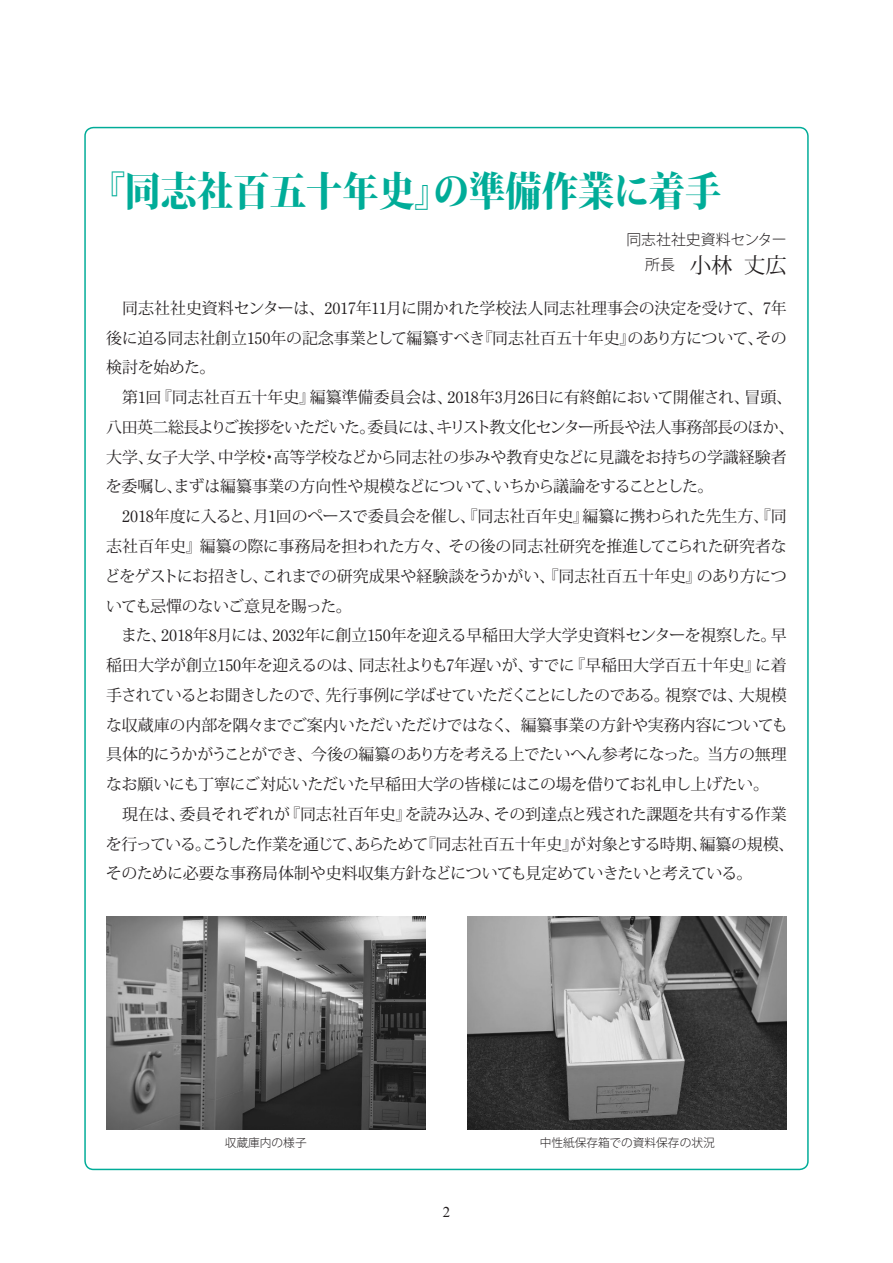
<style>
.page{position:relative;width:893px;height:1263px;background:#fff}
.page>*{position:absolute;margin:0;border:0;box-sizing:border-box;transform-origin:0 0}
.t1{font:800 40.35px "Koz Min Pr 6 N";color:#00ac98;scale:.9 1}
.本文_ゴシック{font:21.3px "Koz Min Pr 6 N";color:#231f20}
.本文_明朝{font:15.9px/29.7px "Koz Min Pr 6 N";letter-spacing:-.02em;color:#231f20;text-align:justify}
.本文_ゴシック-2{font:300 14.85px "Koz Go Pr 6 N";color:#231f20}
.t2{font:14.85px "Times New Roman";color:#231f20}
.本文_ゴシック-3{font:300 11.7px "Koz Go Pr 6 N";color:#231f20}
.s1{font-family:"Koz Go Pr 6 N";font-weight:300;font-size:14.85px}
.s2{font-family:"Rg PH Mincho Md 83 pv RKSJ H"}
</style>
<div class="page">
<img style="left:468px;top:916px;width:319px;height:213px">
<img style="left:106px;top:916px;width:319px;height:213px">
<p class="t1" style="left:89px;top:168px;width:704px">『同志社百五十年史』の準備作業に着手</p>
<p class="本文_ゴシック-2" style="left:626px;top:231px;width:162px">同志社社史資料センター</p>
<p class="本文_ゴシック" style="left:645px;top:253px;width:143px"><span class="s1">所長　</span>小林 丈広</p>
<p class="本文_明朝" style="left:106px;top:293px;width:682px">　同志社社史資料センターは、<span class="s2">2017</span>年<span class="s2">11</span>月に開かれた学校法人同志社理事会の決定を受けて、<span class="s2">7</span>年後に迫る同志社創立<span class="s2">150</span>年の記念事業として編纂すべき『同志社百五十年史』のあり方について、その検討を始めた。</p>
<p class="本文_明朝" style="left:106px;top:383px;width:690px;text-align:left">　第<span class="s2">1</span>回『同志社百五十年史』編纂準備委員会は、<span class="s2">2018</span>年<span class="s2">3</span>月<span class="s2">26</span>日に有終館において開催され、冒頭、八田英二総長よりご挨拶をいただいた。委員には、キリスト教文化センター所長や法人事務部長のほか、大学、女子大学、中学校・高等学校などから同志社の歩みや教育史などに見識をお持ちの学識経験者を委嘱し、まずは編纂事業の方向性や規模などについて、いちから議論をすることとした。</p>
<p class="本文_明朝" style="left:105px;top:502px;width:684px;text-indent:18px"><span class="s2">2018</span>年度に入ると、月<span class="s2">1</span>回のペースで委員会を催し、『同志社百年史』編纂に携わられた先生方、『同志社百年史』編纂の際に事務局を担われた方々、その後の同志社研究を推進してこられた研究者などをゲストにお招きし、これまでの研究成果や経験談をうかがい、『同志社百五十年史』のあり方についても忌憚のないご意見を賜った。</p>
<p class="本文_明朝" style="left:106px;top:621px;width:683px">　また、<span class="s2">2018</span>年<span class="s2">8</span>月には、<span class="s2">2032</span>年に創立<span class="s2">150</span>年を迎える早稲田大学大学史資料センターを視察した。早稲田大学が創立<span class="s2">150</span>年を迎えるのは、同志社よりも<span class="s2">7</span>年遅いが、すでに『早稲田大学百五十年史』に着手されているとお聞きしたので、先行事例に学ばせていただくことにしたのである。視察では、大規模な収蔵庫の内部を隅々までご案内いただいただけではなく、編纂事業の方針や実務内容についても具体的にうかがうことができ、今後の編纂のあり方を考える上でたいへん参考になった。当方の無理なお願いにも丁寧にご対応いただいた早稲田大学の皆様にはこの場を借りてお礼申し上げたい。</p>
<p class="本文_明朝" style="left:106px;top:799px;width:690px;text-align:left">　現在は、委員それぞれが『同志社百年史』を読み込み、その到達点と残された課題を共有する作業を行っている。こうした作業を通じて、あらためて『同志社百五十年史』が対象とする時期、編纂の規模、そのために必要な事務局体制や史料収集方針などについても見定めていきたいと考えている。</p>
<p class="本文_ゴシック-3" style="left:225px;top:1136px;width:83px">収蔵庫内の様子</p>
<p class="本文_ゴシック-3" style="left:540px;top:1136px;width:177px">中性紙保存箱での資料保存の状況</p>
<p class="t2" style="left:443px;top:1202px;width:9px">2</p>
</div>
